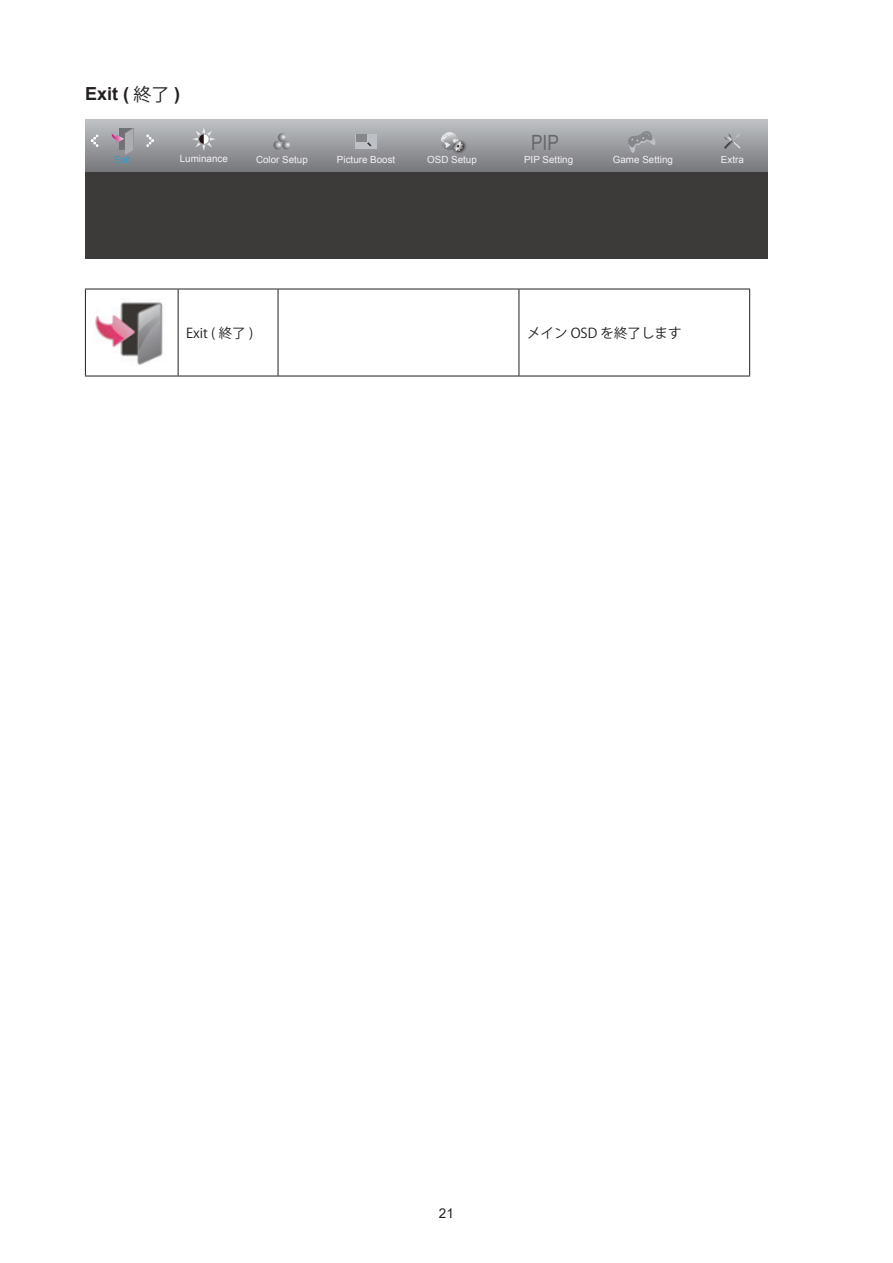
<style>
.page{position:relative;width:893px;height:1263px;background:#fff}
.page>*{position:absolute;margin:0;border:0;box-sizing:border-box;transform-origin:0 0}
.t1{font:21px "Arial Narrow";color:#686669}
.t2{font:700 18px "Arial";color:#231f20}
.t3{font:13.5px "Koz Go Pr 6 N";color:#231f20}
.t4{font:13.5px "Arial";color:#231f20}
.t5{font:9.75px "Arial";color:#f3f3f3}
.t6{font:9.75px "Arial";color:#2e9ecf}
.s1{font-family:"Koz Go Pr 6 N";font-weight:400}
</style>
<div class="page">
<svg style="left:85px;top:119px;width:683px;height:53px;background:#9a9b9f"></svg>
<div style="left:85px;top:172px;width:683px;height:87px;background:#3d3a3a"></div>
<svg style="left:91px;top:134px;width:8px;height:13px"></svg>
<svg style="left:146px;top:134px;width:8px;height:13px"></svg>
<svg style="left:112px;top:128px;width:22px;height:27px"></svg>
<svg style="left:192px;top:127px;width:24px;height:24px"></svg>
<svg style="left:273px;top:133px;width:18px;height:17px"></svg>
<div style="left:356px;top:134px;width:21px;height:15px;background:#bdc0c4"></div>
<div style="left:356px;top:134px;width:10px;height:8px;background:#85878a"></div>
<img style="left:450px;top:138px;width:18px;height:18px">
<svg style="left:441px;top:132px;width:22px;height:19px"></svg>
<svg style="left:724px;top:133px;width:18px;height:17px"></svg>
<svg style="left:628px;top:131px;width:28px;height:22px"></svg>
<hr style="left:85px;top:289px;width:93px;height:1px;background:#231f20">
<hr style="left:85px;top:289px;width:1px;height:87px;background:#231f20">
<hr style="left:178px;top:289px;width:100px;height:1px;background:#231f20">
<hr style="left:178px;top:289px;width:1px;height:87px;background:#231f20">
<hr style="left:278px;top:289px;width:241px;height:1px;background:#231f20">
<hr style="left:278px;top:289px;width:1px;height:87px;background:#231f20">
<hr style="left:519px;top:289px;width:231px;height:1px;background:#231f20">
<hr style="left:519px;top:289px;width:1px;height:87px;background:#231f20">
<hr style="left:749px;top:289px;width:1px;height:87px;background:#231f20">
<hr style="left:85px;top:376px;width:93px;height:1px;background:#231f20">
<hr style="left:178px;top:376px;width:100px;height:1px;background:#231f20">
<hr style="left:278px;top:376px;width:241px;height:1px;background:#231f20">
<hr style="left:519px;top:376px;width:231px;height:1px;background:#231f20">
<img style="left:94px;top:302px;width:69px;height:63px">
<h2 class="t2" style="left:85px;top:81px;width:97px">Exit ( <span class="s1">終了</span> )</h2>
<h1 class="t1" style="left:531px;top:127px;width:29px">PIP</h1>
<p class="t6" style="left:114px;top:154px;width:18px">Exit</p>
<p class="t5" style="left:180px;top:152px;width:50px">Luminance</p>
<p class="t5" style="left:256px;top:153px;width:53px">Color Setup</p>
<p class="t5" style="left:337px;top:153px;width:60px">Picture Boost</p>
<p class="t5" style="left:427px;top:153px;width:51px">OSD Setup</p>
<p class="t5" style="left:524px;top:153px;width:51px">PIP Setting</p>
<p class="t5" style="left:721px;top:153px;width:24px">Extra</p>
<p class="t5" style="left:613px;top:153px;width:62px">Game Setting</p>
<h3 class="t3" style="left:186px;top:325px;width:69px">Exit ( 終了 )</h3>
<h3 class="t3" style="left:527px;top:325px;width:156px">メイン OSD を終了します</h3>
<h3 class="t4" style="left:439px;top:1204px;width:17px">21</h3>
</div>
